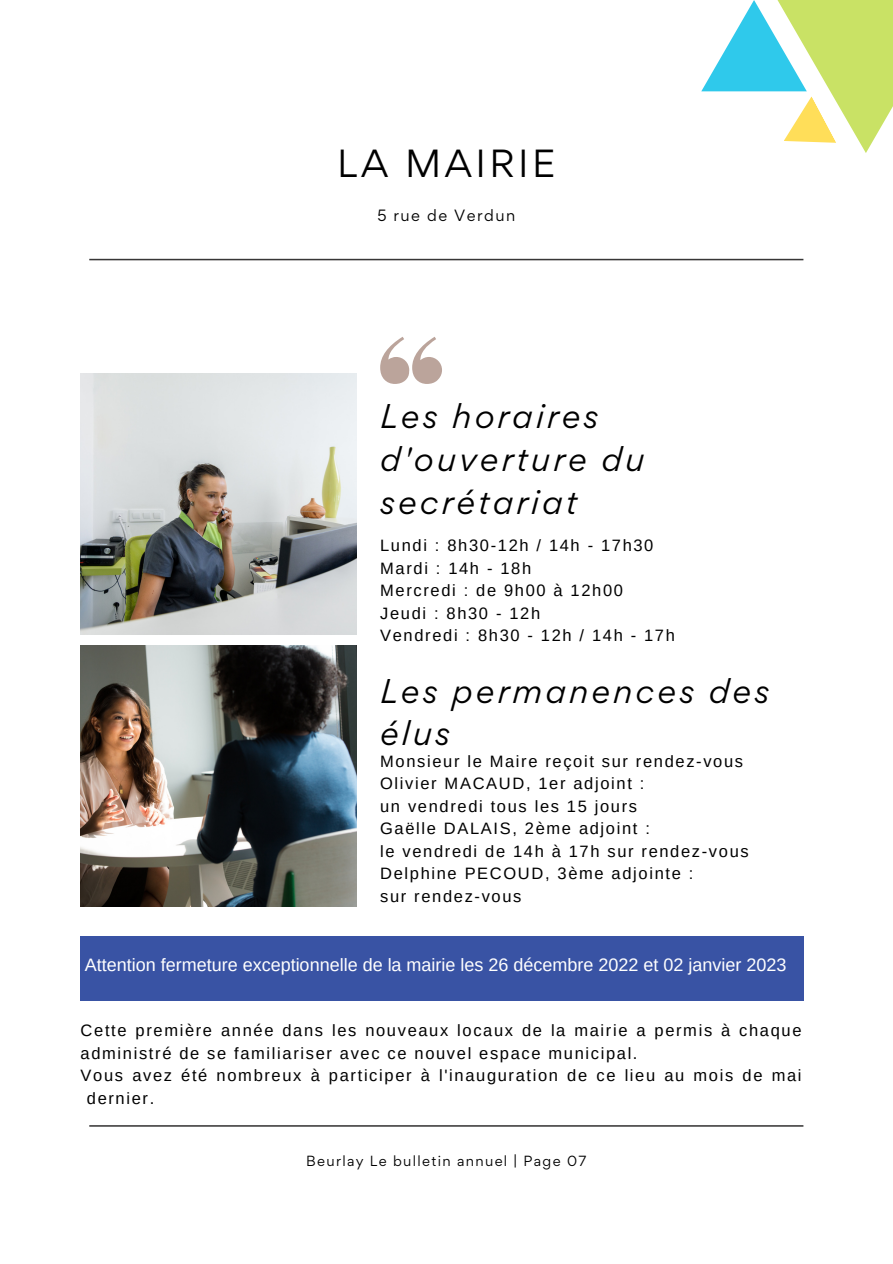
<style>
.page{position:relative;width:893px;height:1264px;background:#fff}
.page>*{position:absolute;margin:0;border:0;box-sizing:border-box;transform-origin:0 0}
.t1{font:34.95px "Gordita";letter-spacing:.1em;color:#000}
.t2{font:italic 30.6px/42.6px "Gordita";letter-spacing:.1em;color:#000}
.t3{font:18px "Arimo";color:#fff}
.t4{font:16.5px/22.5px "Arimo";letter-spacing:.1em;color:#000}
.t5{font:14.55px "Gordita";letter-spacing:.1em;color:#000}
.t6{font:13.05px "Gordita";letter-spacing:.1em;color:#000}
</style>
<div class="page">
<img style="left:80px;top:645px;width:277px;height:261px">
<img style="left:80px;top:373px;width:277px;height:261px">
<svg style="left:89px;top:259px;width:714px;height:1px"></svg>
<svg style="left:89px;top:1125px;width:714px;height:1px"></svg>
<svg style="left:380px;top:337px;width:62px;height:47px"></svg>
<svg style="left:836px;top:0;width:56px;height:153px;fill:#c9e265"></svg>
<svg style="left:701px;top:0;width:135px;height:143px"></svg>
<div style="left:80px;top:936px;width:723px;height:64px;background:#3953a4"></div>
<h1 class="t1" style="left:337px;top:139px;width:220px">LA MAIRIE</h1>
<p class="t5" style="left:377px;top:206px;width:139px">5 rue de Verdun</p>
<h2 class="t2" style="left:380px;top:395px;width:266px">Les horaires d'ouverture du secrétariat</h2>
<p class="t4" style="left:380px;top:534px;width:296px">Lundi : 8h30-12h / 14h - 17h30<br>Mardi : 14h - 18h<br>Mercredi : de 9h00 à 12h00<br>Jeudi : 8h30 - 12h<br>Vendredi : 8h30 - 12h / 14h - 17h</p>
<h2 class="t2" style="left:380px;top:669px;width:390px">Les permanences des élus</h2>
<p class="t4" style="left:380px;top:749px;width:370px">Monsieur le Maire reçoit sur rendez-vous<br>Olivier MACAUD, 1er adjoint :<br>un vendredi tous les 15 jours<br>Gaëlle DALAIS, 2ème adjoint :<br>le vendredi de 14h à 17h sur rendez-vous<br>Delphine PECOUD, 3ème adjointe :<br>sur rendez-vous</p>
<p class="t3" style="left:85px;top:954px;width:703px">Attention fermeture exceptionnelle de la mairie les 26 décembre 2022 et 02 janvier 2023</p>
<p class="t4" style="left:81px;top:1019px;width:722px">Cette première année dans les nouveaux locaux de la mairie a permis à chaque</p>
<p class="t4" style="left:81px;top:1041px;width:558px">administré de se familiariser avec ce nouvel espace municipal.</p>
<p class="t4" style="left:81px;top:1064px;width:722px">Vous avez été nombreux à participer à l'inauguration de ce lieu au mois de mai</p>
<p class="t4" style="left:87px;top:1086px;width:69px">dernier.</p>
<p class="t6" style="left:306px;top:1151px;width:281px">Beurlay Le bulletin annuel | Page 07</p>
</div>
